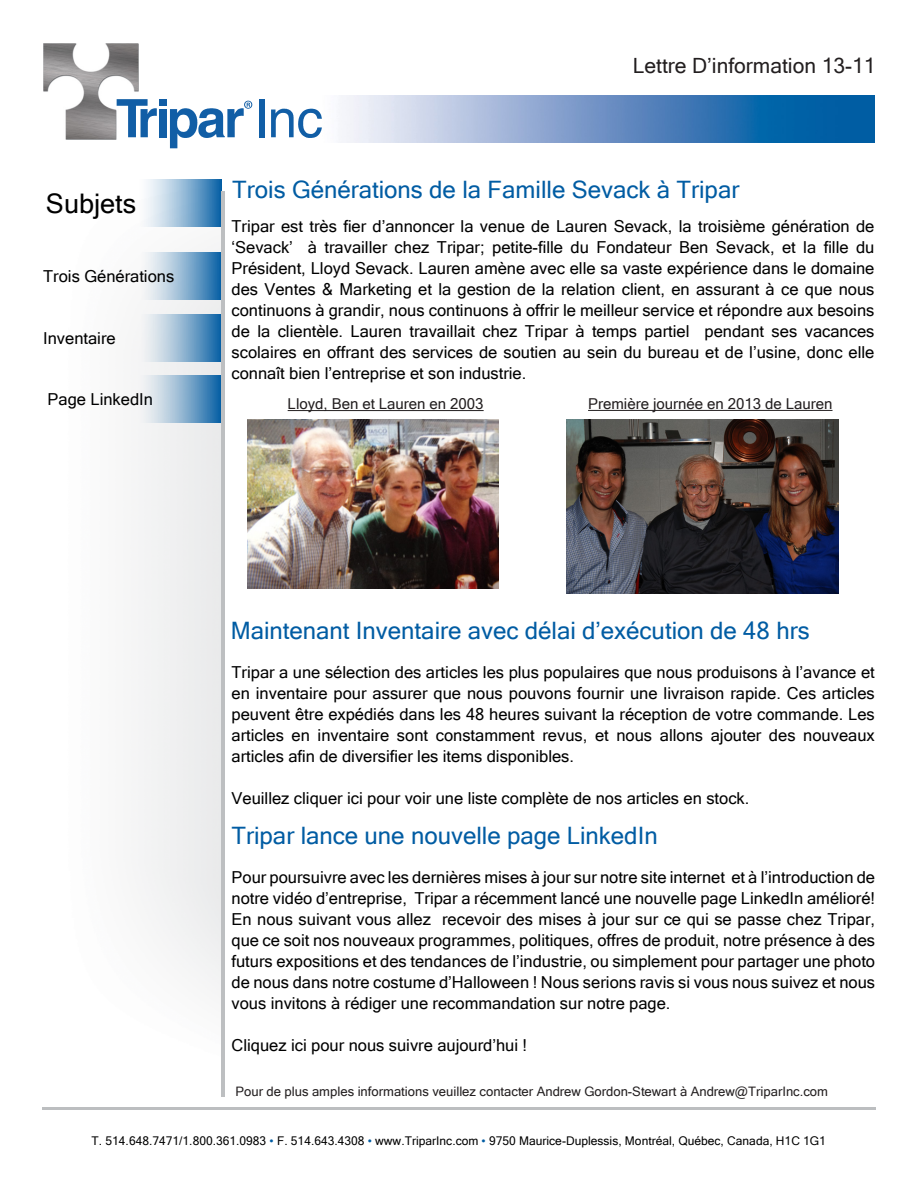
<style>
.page{position:relative;width:918px;height:1188px;background:#fff}
.page>*{position:absolute;margin:0;border:0;box-sizing:border-box;transform-origin:0 0}
.t1{font:27px "Microsoft Sans Serif";color:#000}
.t2{font:24px "Microsoft Sans Serif";color:#015ca3}
.t3{font:21px "Microsoft Sans Serif";color:#231f20}
.t4{font:16.5px/21px "Microsoft Sans Serif";color:#000;text-align:justify}
.t5{font:15px "Microsoft Sans Serif";color:#231f20}
.t6{font:13.05px "Microsoft Sans Serif";color:#231f20}
.t7{font:12px "Microsoft Sans Serif";color:#000}
.s1{color:#015ca3}
</style>
<div class="page">
<img style="left:339px;top:95px;width:536px;height:47px">
<svg style="left:119px;top:252px;width:102px;height:48px"></svg>
<svg style="left:119px;top:314px;width:102px;height:48px"></svg>
<img style="left:43px;top:43px;width:95px;height:96px">
<svg style="left:117px;top:99px;width:40px;height:38px"></svg>
<div style="left:159px;top:99px;width:8px;height:7px;background:#115ea6"></div>
<div style="left:159px;top:109px;width:8px;height:28px;background:#115ea6"></div>
<div style="left:260px;top:99px;width:5px;height:38px;background:#115ea6"></div>
<svg style="left:271px;top:109px;width:51px;height:29px"></svg>
<svg style="left:170px;top:101px;width:82px;height:47px"></svg>
<svg style="left:133px;top:179px;width:89px;height:48px"></svg>
<hr style="left:221px;top:191px;width:3px;height:905px;background:#bdbfc1">
<img style="left:566px;top:420px;width:272px;height:174px">
<hr style="left:288px;top:410px;width:196px;height:1px;background:#231f20">
<hr style="left:588px;top:410px;width:245px;height:1px;background:#231f20">
<img style="left:247px;top:420px;width:252px;height:168px">
<svg style="left:118px;top:375px;width:103px;height:48px"></svg>
<p class="t1" style="left:46px;top:186px;width:92px">Subjets</p>
<p class="t4" style="left:43px;top:265px;width:133px">Trois Générations</p>
<p class="t4" style="left:43px;top:327px;width:74px">Inventaire</p>
<p class="t4" style="left:48px;top:388px;width:107px">Page LinkedIn</p>
<p class="t3" style="left:633px;top:52px;width:244px">Lettre D’information 13-11</p>
<p class="t2" style="left:232px;top:174px;width:509px">Trois Générations de la Famille Sevack à Tripar</p>
<p class="t4" style="left:232px;top:215px;width:644px">Tripar est très fier d’annoncer la venue de Lauren Sevack, la troisième génération de ‘Sevack’ à travailler chez Tripar; petite-fille du Fondateur Ben Sevack, et la fille du Président, Lloyd Sevack. Lauren amène avec elle sa vaste expérience dans le domaine des Ventes &amp; Marketing et la gestion de la relation client, en assurant à ce que nous continuons à grandir, nous continuons à offrir le meilleur service et répondre aux besoins de la clientèle. Lauren travaillait chez Tripar à temps partiel pendant ses vacances scolaires en offrant des services de soutien au sein du bureau et de l’usine, donc elle connaît bien l’entreprise et son industrie.</p>
<p class="t5" style="left:288px;top:394px;width:197px">Lloyd, Ben et Lauren en 2003</p>
<p class="t5" style="left:588px;top:394px;width:246px">Première journée en 2013 de Lauren</p>
<p class="t2" style="left:231px;top:615px;width:580px">Maintenant Inventaire avec délai d’exécution de 48 hrs</p>
<p class="t4" style="left:232px;top:661px;width:645px">Tripar a une sélection des articles les plus populaires que nous produisons à l’avance et en inventaire pour assurer que nous pouvons fournir une livraison rapide. Ces articles peuvent être expédiés dans les 48 heures suivant la réception de votre commande. Les articles en inventaire sont constamment revus, et nous allons ajouter des nouveaux articles afin de diversifier les items disponibles.</p>
<p class="t4" style="left:232px;top:787px;width:519px">Veuillez cliquer ici pour voir une liste complète de nos articles en stock.</p>
<p class="t2" style="left:232px;top:820px;width:428px">Tripar lance une nouvelle page LinkedIn</p>
<p class="t4" style="left:232px;top:866px;width:645px">Pour poursuivre avec les dernières mises à jour sur notre site internet et à l’introduction de notre vidéo d’entreprise, Tripar a récemment lancé une nouvelle page LinkedIn amélioré!<br>En nous suivant vous allez recevoir des mises à jour sur ce qui se passe chez Tripar, que ce soit nos nouveaux programmes, politiques, offres de produit, notre présence à des futurs expositions et des tendances de l’industrie, ou simplement pour partager une photo de nous dans notre costume d’Halloween ! Nous serions ravis si vous nous suivez et nous vous invitons à rédiger une recommandation sur notre page.</p>
<p class="t4" style="left:232px;top:1034px;width:297px">Cliquez ici pour nous suivre aujourd’hui !</p>
<p class="t6" style="left:236px;top:1083px;width:594px">Pour de plus amples informations veuillez contacter Andrew Gordon-Stewart à Andrew@TriparInc.com</p>
<p class="t7" style="left:92px;top:1133px;width:736px">T. 514.648.7471/1.800.361.0983 <span class="s1">•</span> F. 514.643.4308 <span class="s1">•</span> www.TriparInc.com <span class="s1">•</span> 9750 Maurice-Duplessis, Montréal, Québec, Canada, H1C 1G1</p>
</div>
